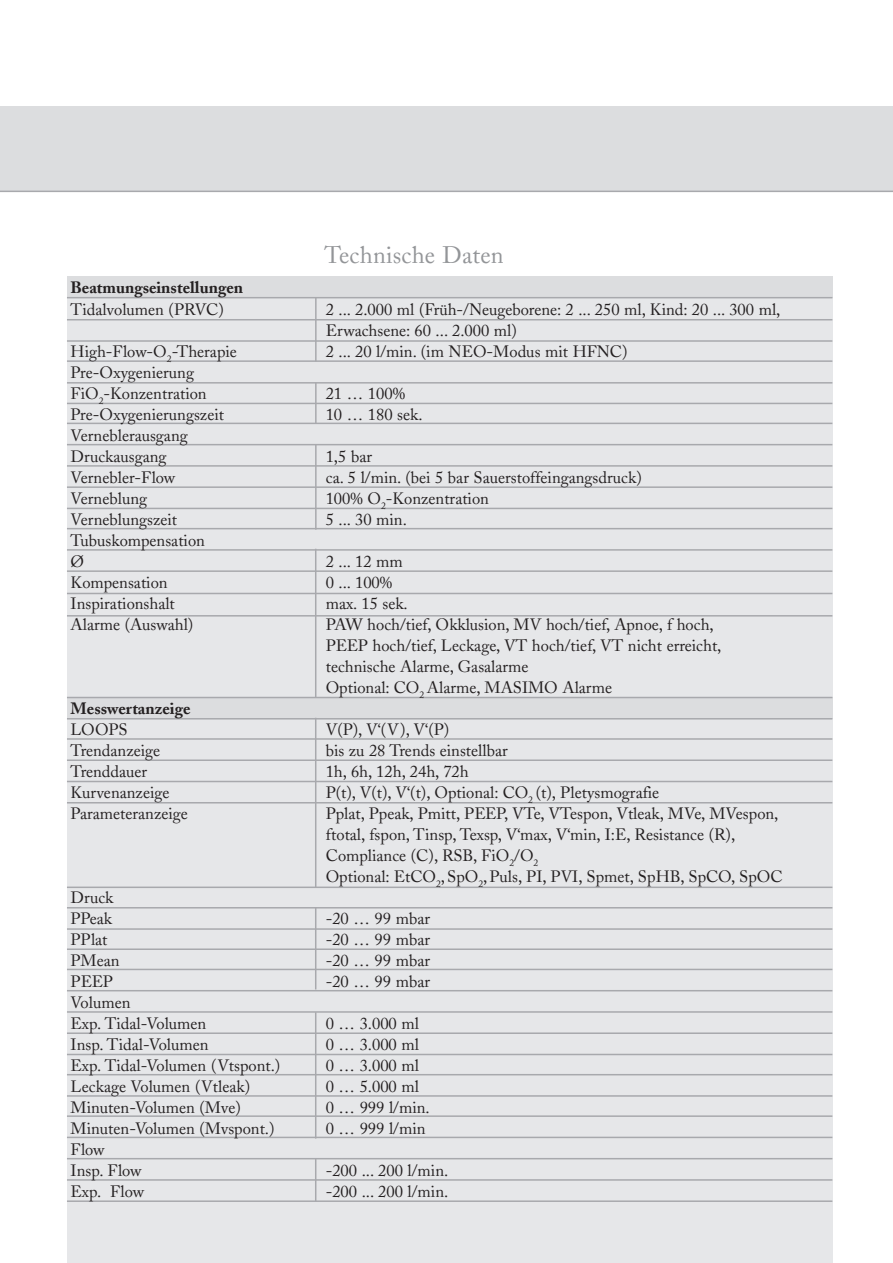
<style>
.page{position:relative;width:893px;height:1263px;background:#fff}
.page>*{position:absolute;margin:0;border:0;box-sizing:border-box;transform-origin:0 0}
.t1{font:24px "Adobe Caslon";letter-spacing:.01em;color:#939598}
.t2{font:16.5px/21px "Adobe Caslon";color:#231f20}
.t3{font:700 16.5px "Adobe Caslon";color:#231f20}
</style>
<div class="page">
<div style="left:0;top:106px;width:893px;height:85px;background:#dcdddf"></div>
<hr style="left:0;top:191px;width:893px;height:1px;background:#a8a9ad">
<div style="left:67px;top:276px;width:765px;height:987px;background:#e6e7e9"></div>
<div style="left:67px;top:276px;width:765px;height:21px;background:#dcdddf"></div>
<hr style="left:67px;top:297px;width:765px;height:1px;background:#a8a9ad">
<hr style="left:67px;top:319px;width:765px;height:1px;background:#a8a9ad">
<hr style="left:67px;top:360px;width:765px;height:2px;background:#a8a9ad">
<hr style="left:67px;top:382px;width:765px;height:2px;background:#a8a9ad">
<hr style="left:67px;top:403px;width:765px;height:1px;background:#a8a9ad">
<hr style="left:67px;top:423px;width:765px;height:1px;background:#a8a9ad">
<div style="left:67px;top:698px;width:765px;height:21px;background:#dcdddf"></div>
<hr style="left:67px;top:486px;width:765px;height:2px;background:#a8a9ad">
<hr style="left:67px;top:697px;width:765px;height:1px;background:#a8a9ad">
<hr style="left:315px;top:298px;width:2px;height:63px;background:#a8a9ad">
<hr style="left:67px;top:508px;width:765px;height:1px;background:#a8a9ad">
<hr style="left:67px;top:528px;width:765px;height:1px;background:#a8a9ad">
<hr style="left:67px;top:549px;width:765px;height:2px;background:#a8a9ad">
<hr style="left:67px;top:570px;width:765px;height:2px;background:#a8a9ad">
<hr style="left:67px;top:593px;width:765px;height:1px;background:#a8a9ad">
<hr style="left:67px;top:907px;width:765px;height:1px;background:#a8a9ad">
<hr style="left:67px;top:738px;width:765px;height:2px;background:#a8a9ad">
<hr style="left:67px;top:759px;width:765px;height:2px;background:#a8a9ad">
<hr style="left:67px;top:802px;width:765px;height:1px;background:#a8a9ad">
<hr style="left:67px;top:340px;width:765px;height:2px;background:#a8a9ad">
<hr style="left:67px;top:444px;width:765px;height:1px;background:#a8a9ad">
<hr style="left:67px;top:465px;width:765px;height:2px;background:#a8a9ad">
<hr style="left:67px;top:718px;width:765px;height:1px;background:#a8a9ad">
<hr style="left:67px;top:781px;width:765px;height:1px;background:#a8a9ad">
<hr style="left:67px;top:886px;width:765px;height:2px;background:#a8a9ad">
<hr style="left:315px;top:718px;width:1px;height:170px;background:#a8a9ad">
<hr style="left:67px;top:928px;width:765px;height:2px;background:#a8a9ad">
<hr style="left:67px;top:948px;width:765px;height:2px;background:#a8a9ad">
<hr style="left:67px;top:969px;width:765px;height:1px;background:#a8a9ad">
<hr style="left:67px;top:990px;width:765px;height:1px;background:#a8a9ad">
<hr style="left:67px;top:1011px;width:765px;height:2px;background:#a8a9ad">
<hr style="left:67px;top:1032px;width:765px;height:2px;background:#a8a9ad">
<hr style="left:67px;top:1054px;width:765px;height:1px;background:#a8a9ad">
<hr style="left:67px;top:1074px;width:765px;height:1px;background:#a8a9ad">
<hr style="left:67px;top:1095px;width:765px;height:2px;background:#a8a9ad">
<hr style="left:67px;top:1115px;width:765px;height:2px;background:#a8a9ad">
<hr style="left:67px;top:1137px;width:765px;height:1px;background:#a8a9ad">
<hr style="left:67px;top:1158px;width:765px;height:1px;background:#a8a9ad">
<hr style="left:67px;top:1179px;width:765px;height:2px;background:#a8a9ad">
<hr style="left:315px;top:907px;width:1px;height:82px;background:#a8a9ad">
<hr style="left:315px;top:1012px;width:1px;height:126px;background:#a8a9ad">
<hr style="left:315px;top:1159px;width:1px;height:42px;background:#a8a9ad">
<hr style="left:315px;top:549px;width:1px;height:148px;background:#a8a9ad">
<hr style="left:315px;top:383px;width:2px;height:40px;background:#a8a9ad">
<hr style="left:315px;top:445px;width:2px;height:85px;background:#a8a9ad">
<hr style="left:67px;top:1200px;width:765px;height:2px;background:#a8a9ad">
<hr style="left:67px;top:615px;width:765px;height:1px;background:#a8a9ad">
<h1 class="t1" style="left:324px;top:241px;width:181px">Technische Daten</h1>
<p class="t3" style="left:71px;top:278px;width:174px">Beatmungseinstellungen</p>
<p class="t2" style="left:71px;top:299px;width:155px">Tidalvolumen (PRVC)</p>
<p class="t2" style="left:326px;top:299px;width:456px">2 ... 2.000 ml (Früh-/Neugeborene: 2 ... 250 ml, Kind: 20 ... 300 ml,<br>Erwachsene: 60 ... 2.000 ml)</p>
<p class="t2" style="left:71px;top:341px;width:168px">High-Flow-O<sub>2</sub>-Therapie</p>
<p class="t2" style="left:326px;top:341px;width:303px">2 ... 20 l/min. (im NEO-Modus mit HFNC)</p>
<p class="t2" style="left:71px;top:362px;width:138px">Pre-Oxygenierung<br>FiO<sub>2</sub>-Konzentration</p>
<p class="t2" style="left:326px;top:383px;width:81px">21 … 100%</p>
<p class="t2" style="left:71px;top:404px;width:155px">Pre-Oxygenierungszeit</p>
<p class="t2" style="left:326px;top:404px;width:98px">10 … 180 sek.</p>
<p class="t2" style="left:71px;top:425px;width:119px">Verneblerausgang<br>Druckausgang</p>
<p class="t2" style="left:326px;top:446px;width:48px">1,5 bar</p>
<p class="t2" style="left:71px;top:467px;width:106px">Vernebler-Flow</p>
<p class="t2" style="left:326px;top:467px;width:318px">ca. 5 l/min. (bei 5 bar Sauerstoffeingangsdruck)</p>
<p class="t2" style="left:71px;top:488px;width:78px">Verneblung</p>
<p class="t2" style="left:326px;top:488px;width:165px">100% O<sub>2</sub>-Konzentration</p>
<p class="t2" style="left:71px;top:509px;width:108px">Verneblungszeit</p>
<p class="t2" style="left:326px;top:509px;width:83px">5 ... 30 min.</p>
<p class="t2" style="left:71px;top:530px;width:136px">Tubuskompensation<br>Ø</p>
<p class="t2" style="left:326px;top:551px;width:79px">2 ... 12 mm</p>
<p class="t2" style="left:71px;top:572px;width:98px">Kompensation</p>
<p class="t2" style="left:326px;top:572px;width:68px">0 ... 100%</p>
<p class="t2" style="left:71px;top:593px;width:106px">Inspirationshalt</p>
<p class="t2" style="left:326px;top:593px;width:84px">max. 15 sek.</p>
<p class="t2" style="left:71px;top:614px;width:124px">Alarme (Auswahl)</p>
<p class="t2" style="left:326px;top:614px;width:397px">PAW hoch/tief, Okklusion, MV hoch/tief, Apnoe, f hoch, PEEP hoch/tief, Leckage, VT hoch/tief, VT nicht erreicht, technische Alarme, Gasalarme<br>Optional: CO<sub>2</sub> Alarme, MASIMO Alarme</p>
<p class="t3" style="left:71px;top:698px;width:121px">Messwertanzeige</p>
<p class="t2" style="left:71px;top:719px;width:59px">LOOPS</p>
<p class="t2" style="left:326px;top:719px;width:125px">V(P), V‘(V), V‘(P)</p>
<p class="t2" style="left:71px;top:740px;width:91px">Trendanzeige</p>
<p class="t2" style="left:326px;top:740px;width:183px">bis zu 28 Trends einstellbar</p>
<p class="t2" style="left:71px;top:761px;width:78px">Trenddauer</p>
<p class="t2" style="left:326px;top:761px;width:145px">1h, 6h, 12h, 24h, 72h</p>
<p class="t2" style="left:71px;top:782px;width:100px">Kurvenanzeige</p>
<p class="t2" style="left:326px;top:782px;width:335px">P(t), V(t), V‘(t), Optional: CO<sub>2</sub> (t), Pletysmografie</p>
<p class="t2" style="left:71px;top:803px;width:119px">Parameteranzeige</p>
<p class="t2" style="left:326px;top:803px;width:459px">Pplat, Ppeak, Pmitt, PEEP, VTe, VTespon, Vtleak, MVe, MVespon, ftotal, fspon, Tinsp, Texsp, V‘max, V‘min, I:E, Resistance (R), Compliance (C), RSB, FiO<sub>2</sub>/O<sub>2<br></sub>Optional: EtCO<sub>2</sub>,SpO<sub>2</sub>,Puls, PI, PVI, Spmet, SpHB, SpCO, SpOC</p>
<p class="t2" style="left:71px;top:887px;width:44px">Druck<br>PPeak</p>
<p class="t2" style="left:326px;top:908px;width:106px">-20 … 99 mbar</p>
<p class="t2" style="left:71px;top:929px;width:38px">PPlat</p>
<p class="t2" style="left:326px;top:929px;width:106px">-20 … 99 mbar</p>
<p class="t2" style="left:71px;top:950px;width:51px">PMean</p>
<p class="t2" style="left:326px;top:950px;width:106px">-20 … 99 mbar</p>
<p class="t2" style="left:71px;top:971px;width:44px">PEEP</p>
<p class="t2" style="left:326px;top:971px;width:106px">-20 … 99 mbar</p>
<p class="t2" style="left:71px;top:992px;width:137px">Volumen<br>Exp. Tidal-Volumen</p>
<p class="t2" style="left:326px;top:1013px;width:95px">0 … 3.000 ml</p>
<p class="t2" style="left:71px;top:1034px;width:139px">Insp. Tidal-Volumen</p>
<p class="t2" style="left:326px;top:1034px;width:95px">0 … 3.000 ml</p>
<p class="t2" style="left:71px;top:1055px;width:211px">Exp. Tidal-Volumen (Vtspont.)</p>
<p class="t2" style="left:326px;top:1055px;width:95px">0 … 3.000 ml</p>
<p class="t2" style="left:71px;top:1076px;width:181px">Leckage Volumen (Vtleak)</p>
<p class="t2" style="left:326px;top:1076px;width:95px">0 … 5.000 ml</p>
<p class="t2" style="left:71px;top:1097px;width:172px">Minuten-Volumen (Mve)</p>
<p class="t2" style="left:326px;top:1097px;width:105px">0 … 999 l/min.</p>
<p class="t2" style="left:71px;top:1118px;width:205px">Minuten-Volumen (Mvspont.)</p>
<p class="t2" style="left:326px;top:1118px;width:101px">0 … 999 l/min</p>
<p class="t2" style="left:71px;top:1139px;width:72px">Flow<br>Insp. Flow</p>
<p class="t2" style="left:326px;top:1160px;width:124px">-200 ... 200 l/min.</p>
<p class="t2" style="left:71px;top:1181px;width:75px">Exp. Flow</p>
<p class="t2" style="left:326px;top:1181px;width:124px">-200 ... 200 l/min.</p>
</div>
